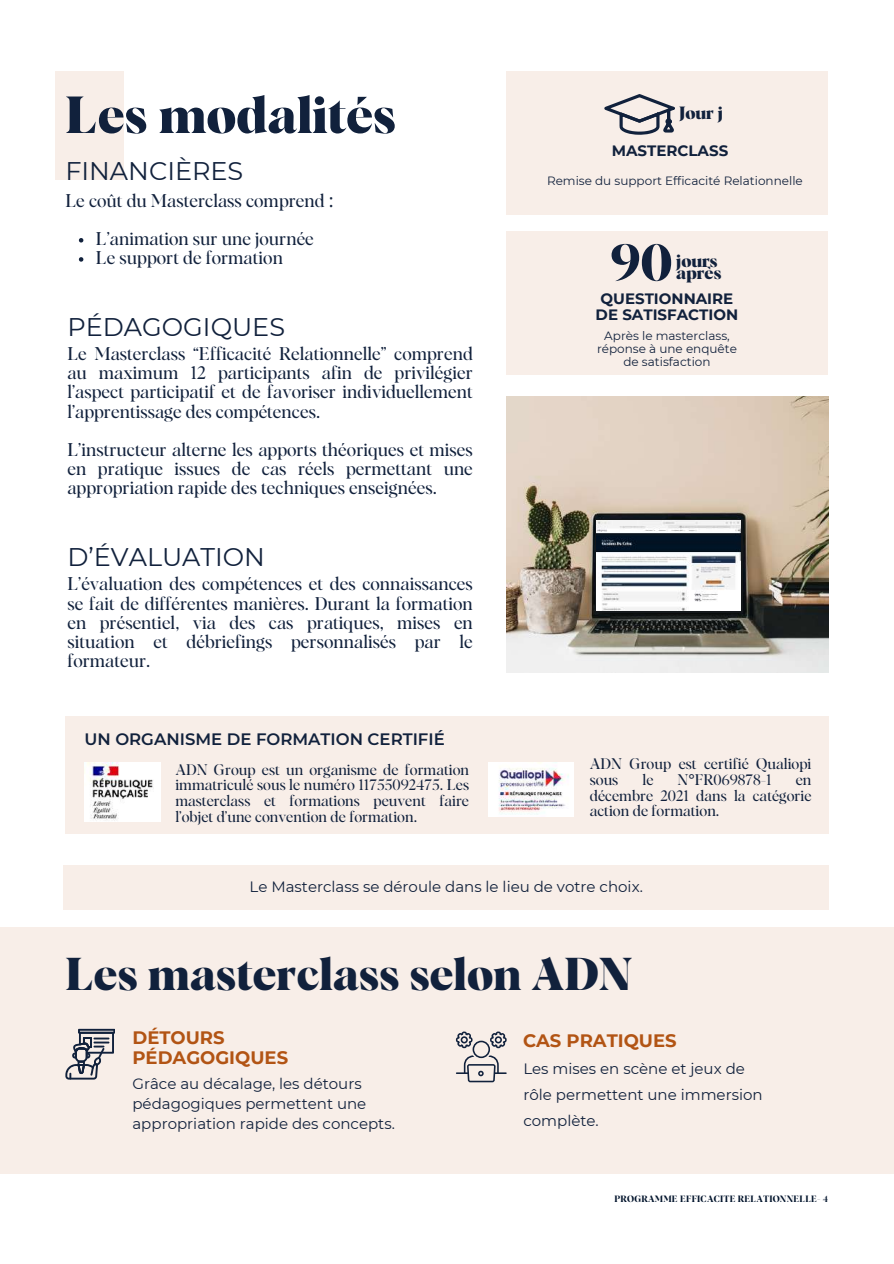
<style>
.page{position:relative;width:894px;height:1264px;background:#fff}
.page>*{position:absolute;margin:0;border:0;box-sizing:border-box;transform-origin:0 0}
.t1{font:700 51.15px "Albra Display TRIAL";color:#11213c}
.t2{font:700 51px "Albra Display TRIAL";color:#11213c}
.t3{font:700 45px "Albra Display TRIAL";color:#11213c}
.t4{font:25.5px "Montserrat";color:#11213c}
.t5{font:18px/19.2px "Albra Display TRIAL";color:#11213c;text-align:justify}
.t6{font:700 18px/19.2px "Montserrat";color:#b25414}
.t7{font:700 17.4px/12.3px "Albra Display TRIAL";color:#11213c}
.t8{font:600 16.5px "Montserrat";color:#11213c}
.t9{font:15px/15.8px "Albra Display TRIAL";color:#11213c;text-align:justify}
.t10{font:15px/20.2px "Montserrat";color:#11213c}
.t11{font:700 15px/15.8px "Montserrat";color:#11213c;text-align:center}
.t12{font:12px/13px "Montserrat";color:#11213c;text-align:center}
.t13{font:9px "Albra Display TRIAL Semi";letter-spacing:.02em;color:#00132b}
.s1{font-family:"Noto Sans"}
</style>
<div class="page">
<div style="left:55px;top:72px;width:68px;height:108px;background:#f8eee8"></div>
<div style="left:0;top:927px;width:893px;height:247px;background:#f8eee8"></div>
<svg style="left:65px;top:1028px;width:50px;height:51px"></svg>
<svg style="left:456px;top:1031px;width:50px;height:51px"></svg>
<div style="left:65px;top:716px;width:763px;height:118px;background:#f8eee8"></div>
<img style="left:84px;top:762px;width:77px;height:59px">
<img style="left:488px;top:762px;width:85px;height:54px">
<div style="left:64px;top:864px;width:764px;height:45px;background:#f8eee8"></div>
<div style="left:506px;top:72px;width:322px;height:143px;background:#f8eee8"></div>
<div style="left:506px;top:232px;width:322px;height:142px;background:#f8eee8"></div>
<svg style="left:604px;top:94px;width:70px;height:40px"></svg>
<img style="left:506px;top:396px;width:322px;height:277px">
<svg style="left:595px;top:519px;width:147px;height:93px"></svg>
<img style="left:596px;top:521px;width:144px;height:90px">
<svg style="left:79px;top:238px;width:4px;height:4px"></svg>
<svg style="left:79px;top:257px;width:4px;height:5px"></svg>
<h2 class="t2" style="left:65px;top:93px;width:332px">Les modalités</h2>
<h3 class="t4" style="left:65px;top:155px;width:179px">FINANCIÈRES</h3>
<p class="t5" style="left:96px;top:182px;width:239px;line-height:38.2px;text-indent:-31px">Le coût du Masterclass comprend <span class="s1">:<br></span>L’animation sur une journée</p>
<p class="t5" style="left:96px;top:249px;width:188px">Le support de formation</p>
<h3 class="t4" style="left:67px;top:311px;width:219px">PÉDAGOGIQUES</h3>
<p class="t5" style="left:67px;top:345px;width:407px">Le Masterclass “Efficacité Relationnelle” comprend au maximum 12 participants afin de privilégier l’aspect participatif et de favoriser individuellement l’apprentissage des compétences.</p>
<p class="t5" style="left:67px;top:441px;width:407px">L’instructeur alterne les apports théoriques et mises en pratique issues de cas réels permettant une appropriation rapide des techniques enseignées.</p>
<h3 class="t4" style="left:67px;top:541px;width:199px">D’ÉVALUATION</h3>
<p class="t5" style="left:67px;top:575px;width:407px">L’évaluation des compétences et des connaissances se fait de différentes manières. Durant la formation en présentiel, via des cas pratiques, mises en situation et débriefings personnalisés par le formateur.</p>
<p class="t7" style="left:678px;top:108px;width:45px">Jour j</p>
<p class="t11" style="left:611px;top:143px;width:118px">MASTERCLASS</p>
<p class="t12" style="left:547px;top:174px;width:257px">Remise du support Efficacité Relationnelle</p>
<h1 class="t1" style="left:610px;top:240px;width:64px">90</h1>
<p class="t7" style="left:676px;top:256px;width:47px">jours après</p>
<p class="t11" style="left:595px;top:291px;width:144px">QUESTIONNAIRE<br>DE SATISFACTION</p>
<p class="t12" style="left:597px;top:329px;width:141px">Après le masterclass, réponse à une enquête de satisfaction</p>
<p class="t8" style="left:84px;top:729px;width:362px">UN ORGANISME DE FORMATION CERTIFIÉ</p>
<p class="t9" style="left:175px;top:762px;width:295px">ADN Group est un organisme de formation immatriculé sous le numéro 11755092475. Les masterclass et formations peuvent faire l’objet d’une convention de formation.</p>
<p class="t9" style="left:589px;top:757px;width:223px">ADN Group est certifié Qualiopi sous</p>
<p class="t9" style="left:642px;top:772px;width:13px">le</p>
<p class="t9" style="left:677px;top:772px;width:96px">N<span class="s1">°</span>FR069878-1</p>
<p class="t9" style="left:589px;top:772px;width:223px;text-indent:206px">en décembre 2021 dans la catégorie action de formation.</p>
<p class="t10" style="left:249px;top:876px;width:395px">Le Masterclass se déroule dans le lieu de votre choix.</p>
<h3 class="t3" style="left:65px;top:954px;width:568px">Les masterclass selon ADN</h3>
<p class="t6" style="left:132px;top:1028px;width:157px">DÉTOURS<br>PÉDAGOGIQUES</p>
<p class="t10" style="left:132px;top:1073px;width:264px">Grâce au décalage, les détours pédagogiques permettent une appropriation rapide des concepts.</p>
<p class="t6" style="left:523px;top:1031px;width:155px">CAS PRATIQUES</p>
<p class="t10" style="left:523px;top:1055px;width:241px;line-height:25.8px">Les mises en scène et jeux de rôle permettent une immersion complète.</p>
<p class="t13" style="left:614px;top:1194px;width:215px">PROGRAMME EFFICACITE RELATIONNELLE- 4</p>
</div>
